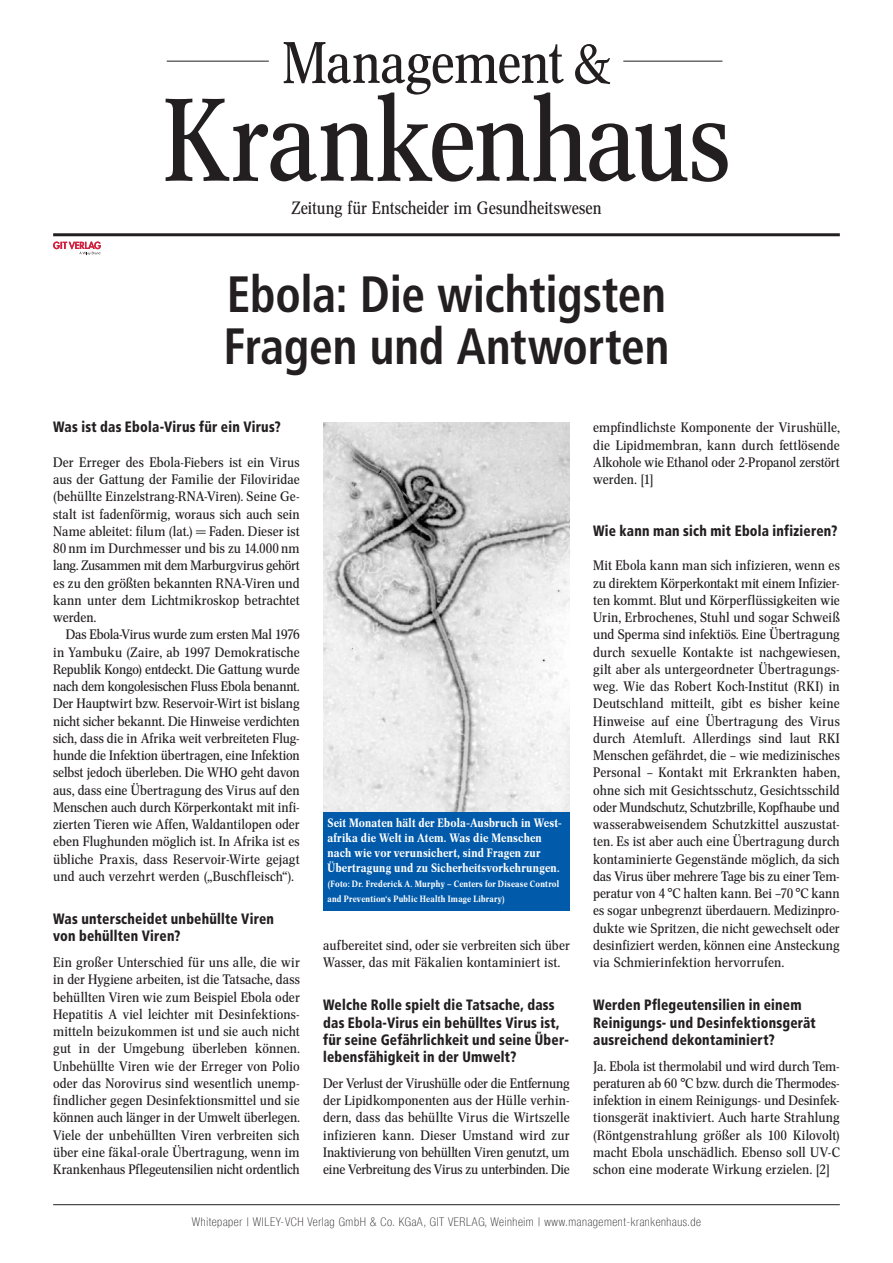
<style>
.page{position:relative;width:893px;height:1263px;background:#fff}
.page>*{position:absolute;margin:0;border:0;box-sizing:border-box;transform-origin:0 0}
.t1{font:115.35px "Concorde Nova";letter-spacing:-.01em;color:#231f20}
.t2{font:57.75px "Concorde Nova";letter-spacing:-.015em;color:#231f20}
.t3{font:700 condensed 51px/52.5px "Frutiger LT Com";letter-spacing:-.005em;color:#231f20;scale:.93 1}
.t4{font:17.7px "Concorde Nova";color:#231f20}
.t5{font:900 condensed 15px/17.2px "Frutiger LT Com";letter-spacing:.015em;color:#231f20;scale:.9 1}
.t6{font:13.5px/17.2px "Concorde Nova";color:#231f20;text-align:justify;scale:1.07 1}
.t7{font:500 12px/15px "Concorde Nova";letter-spacing:.02em;color:#fff}
.t8{font:100 condensed 12px "Helvetica Neue LT Com";letter-spacing:.05em;color:#231f20}
.t9{font:500 9px/15px "Concorde Nova";letter-spacing:.03em;color:#fff}
</style>
<div class="page">
<hr style="left:53px;top:233px;width:787px;height:3px;background:#231f20">
<hr style="left:167px;top:61px;width:102px;height:1px;background:#231f20">
<hr style="left:623px;top:61px;width:99px;height:1px;background:#231f20">
<svg style="left:53px;top:242px;width:48px;height:13px"></svg>
<hr style="left:53px;top:1204px;width:787px;height:1px;background:#231f20">
<img style="left:323px;top:422px;width:247px;height:390px">
<div style="left:323px;top:812px;width:247px;height:99px;background:#015aaa"></div>
<h2 class="t2" style="left:282px;top:29px;width:330px">Management &amp;</h2>
<h1 class="t1" style="left:163px;top:74px;width:569px">Krankenhaus</h1>
<h3 class="t4" style="left:291px;top:197px;width:312px">Zeitung für Entscheider im Gesundheitswesen</h3>
<h3 class="t3" style="left:224px;top:268px;width:481px">Ebola: Die wichtigsten<br>Fragen und Antworten</h3>
<p class="t5" style="left:53px;top:418px;width:254px">Was ist das Ebola-Virus für ein Virus?</p>
<p class="t6" style="left:53px;top:454px;width:232px">Der Erreger des Ebola-Fiebers ist ein Virus aus der Gattung der Familie der Filoviridae (behüllte Einzelstrang-RNA-Viren). Seine Ge&shy;stalt ist fadenförmig, woraus sich auch sein Name ableitet: filum (lat.) = Faden. Dieser ist 80 nm im Durchmesser und bis zu 14.000 nm lang. Zusammen mit dem Marburgvirus gehört es zu den größten bekannten RNA-Viren und kann unter dem Lichtmikroskop betrachtet werden.</p>
<p class="t6" style="left:53px;top:626px;width:232px;text-indent:13px">Das Ebola-Virus wurde zum ersten Mal 1976 in Yambuku (Zaire, ab 1997 Demokratische Republik Kongo) entdeckt. Die Gattung wurde nach dem kongolesischen Fluss Ebola benannt.<br>Der Hauptwirt bzw. Reservoir-Wirt ist bislang nicht sicher bekannt. Die Hinweise verdichten sich, dass die in Afrika weit verbreiteten Flug&shy;hunde die Infektion übertragen, eine Infektion selbst jedoch überleben. Die WHO geht davon aus, dass eine Übertragung des Virus auf den Menschen auch durch Körperkontakt mit infi&shy;zierten Tieren wie Affen, Waldantilopen oder eben Flughunden möglich ist. In Afrika ist es übliche Praxis, dass Reservoir-Wirte gejagt und auch verzehrt werden („Buschfleisch“).</p>
<p class="t5" style="left:53px;top:910px;width:247px">Was unterscheidet unbehüllte Viren von behüllten Viren?</p>
<p class="t6" style="left:53px;top:954px;width:232px">Ein großer Unterschied für uns alle, die wir in der Hygiene arbeiten, ist die Tatsache, dass behüllten Viren wie zum Beispiel Ebola oder Hepatitis A viel leichter mit Desinfektions&shy;mitteln beizukommen ist und sie auch nicht gut in der Umgebung überleben können.<br>Unbehüllte Viren wie der Erreger von Polio oder das Norovirus sind wesentlich unemp&shy;findlicher gegen Desinfektionsmittel und sie können auch länger in der Umwelt überlegen.<br>Viele der unbehüllten Viren verbreiten sich über eine fäkal-orale Übertragung, wenn im Krankenhaus Pflegeutensilien nicht ordentlich</p>
<p class="t7" style="left:327px;top:816px;width:236px">Seit Monaten hält der Ebola-Ausbruch in West&shy;afrika die Welt in Atem. Was die Menschen nach wie vor verunsichert, sind Fragen zur Übertragung und zu Sicherheitsvorkehrungen.</p>
<p class="t9" style="left:327px;top:877px;width:233px">(Foto: Dr. Frederick A. Murphy – Centers for Disease Control and Prevention‘s Public Health Image Library)</p>
<p class="t6" style="left:323px;top:937px;width:232px">aufbereitet sind, oder sie verbreiten sich über<br>Wasser, das mit Fäkalien kontaminiert ist.</p>
<p class="t5" style="left:323px;top:996px;width:274px">Welche Rolle spielt die Tatsache, dass das Ebola-Virus ein behülltes Virus ist, für seine Gefährlichkeit und seine Über&shy;lebensfähigkeit in der Umwelt?</p>
<p class="t6" style="left:323px;top:1075px;width:232px">Der Verlust der Virushülle oder die Entfernung der Lipidkomponenten aus der Hülle verhin&shy;dern, dass das behüllte Virus die Wirtszelle infizieren kann. Dieser Umstand wird zur Inaktivierung von behüllten Viren genutzt, um eine Verbreitung des Virus zu unterbinden. Die</p>
<p class="t6" style="left:593px;top:419px;width:232px">empfindlichste Komponente der Virushülle, die Lipidmembran, kann durch fettlösende Alkohole wie Ethanol oder 2-Propanol zerstört werden. [1]</p>
<p class="t5" style="left:593px;top:522px;width:273px">Wie kann man sich mit Ebola infizieren?</p>
<p class="t6" style="left:593px;top:557px;width:232px">Mit Ebola kann man sich infizieren, wenn es zu direktem Körperkontakt mit einem Infizier&shy;ten kommt. Blut und Körperflüssigkeiten wie Urin, Erbrochenes, Stuhl und sogar Schweiß und Sperma sind infektiös. Eine Übertragung durch sexuelle Kontakte ist nachgewiesen, gilt aber als untergeordneter Übertragungs&shy;weg. Wie das Robert Koch-Institut (RKI) in Deutschland mitteilt, gibt es bisher keine Hinweise auf eine Übertragung des Virus durch Atemluft. Allerdings sind laut RKI Menschen gefährdet, die – wie medizinisches Personal – Kontakt mit Erkrankten haben, ohne sich mit Gesichtsschutz, Gesichtsschild oder Mundschutz, Schutzbrille, Kopfhaube und wasserabweisendem Schutzkittel auszustat&shy;ten. Es ist aber auch eine Übertragung durch kontaminierte Gegenstände möglich, da sich das Virus über mehrere Tage bis zu einer Tem&shy;peratur von 4 °C halten kann. Bei –70 °C kann es sogar unbegrenzt überdauern. Medizinpro&shy;dukte wie Spritzen, die nicht gewechselt oder desinfiziert werden, können eine Ansteckung via Schmierinfektion hervorrufen.</p>
<p class="t5" style="left:593px;top:996px;width:249px">Werden Pflegeutensilien in einem<br>Reinigungs- und Desinfektionsgerät ausreichend dekontaminiert?</p>
<p class="t6" style="left:593px;top:1057px;width:232px">Ja. Ebola ist thermolabil und wird durch Tem&shy;peraturen ab 60 °C bzw. durch die Thermodes&shy;infektion in einem Reinigungs- und Desinfek&shy;tionsgerät inaktiviert. Auch harte Strahlung (Röntgenstrahlung größer als 100 Kilovolt) macht Ebola unschädlich. Ebenso soll UV-C schon eine moderate Wirkung erzielen. [2]</p>
<p class="t8" style="left:192px;top:1215px;width:511px">Whitepaper | WILEY-VCH Verlag GmbH &amp; Co. KGaA, GIT VERLAG, Weinheim | www.management-krankenhaus.de</p>
</div>
